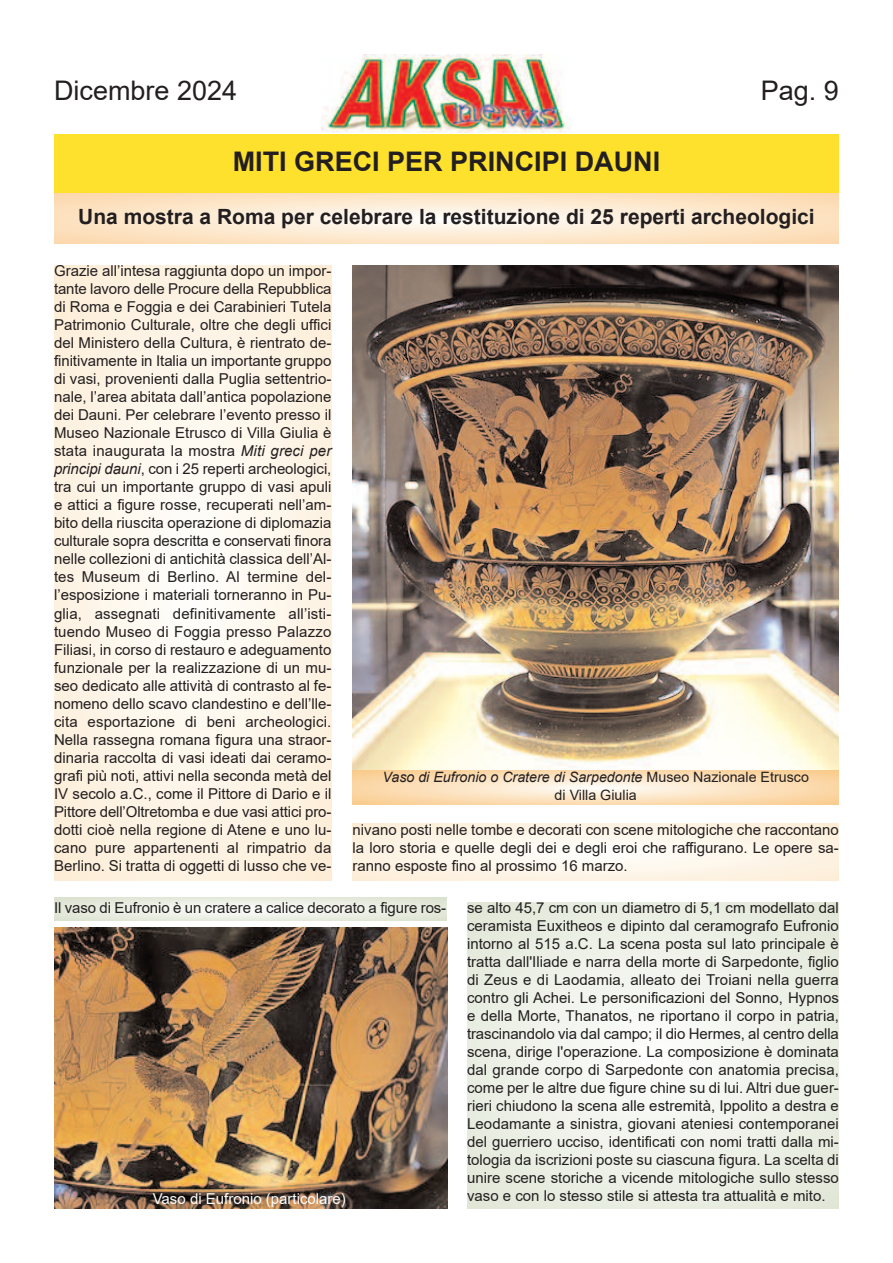
<style>
.page{position:relative;width:893px;height:1263px;background:#fff}
.page>*{position:absolute;margin:0;border:0;box-sizing:border-box;transform-origin:0 0}
.t1{font:700 27px "Arial";color:#231f20}
.t2{font:27px "Arial";color:#231f20}
.t3{font:700 21px "Arial";color:#231f20}
.t4{font:15px/18px "Arial";color:#231f20;text-align:justify}
.t5{font:15px "Arial";color:#fff}
.t6{font:italic 14.25px/17.7px "Arial";color:#231f20;text-align:center}
.s1{font-style:italic}
.s2{font-style:normal}
</style>
<div class="page">
<img style="left:322px;top:54px;width:247px;height:79px">
<img style="left:352px;top:266px;width:487px;height:504px">
<svg style="left:54px;top:266px;width:277px;height:615px"></svg>
<div style="left:54px;top:134px;width:785px;height:60px;background:#fee12c"></div>
<img style="left:54px;top:928px;width:393px;height:280px">
<svg style="left:352px;top:770px;width:487px;height:35px"></svg>
<svg style="left:54px;top:194px;width:785px;height:50px"></svg>
<svg style="left:467px;top:902px;width:372px;height:307px"></svg>
<svg style="left:352px;top:824px;width:487px;height:57px"></svg>
<svg style="left:54px;top:898px;width:392px;height:22px"></svg>
<h1 class="t2" style="left:54px;top:76px;width:185px">Dicembre 2024</h1>
<h1 class="t2" style="left:761px;top:76px;width:80px">Pag. 9</h1>
<h1 class="t1" style="left:233px;top:147px;width:429px">MITI GRECI PER PRINCIPI DAUNI</h1>
<h2 class="t3" style="left:78px;top:205px;width:738px">Una mostra a Roma per celebrare la restituzione di 25 reperti archeologici</h2>
<p class="t4" style="left:54px;top:262px;width:279px">Grazie all’intesa raggiunta dopo un impor&shy;tante lavoro delle Procure della Repubblica di Roma e Foggia e dei Carabinieri Tutela Patrimonio Culturale, oltre che degli uffici del Ministero della Cultura, è rientrato de&shy;finitivamente in Italia un importante gruppo di vasi, provenienti dalla Puglia settentrio&shy;nale, l’area abitata dall’antica popolazione dei Dauni. Per celebrare l’evento presso il Museo Nazionale Etrusco di Villa Giulia è stata inaugurata la mostra <span class="s1">Miti greci per principi dauni</span>, con i 25 reperti archeologici, tra cui un importante gruppo di vasi apuli e attici a figure rosse, recuperati nell’am&shy;bito della riuscita operazione di diplomazia culturale sopra descritta e conservati finora nelle collezioni di antichità classica dell’Al&shy;tes Museum di Berlino. Al termine del&shy;l’esposizione i materiali torneranno in Pu&shy;glia, assegnati definitivamente all’isti&shy;tuendo Museo di Foggia presso Palazzo Filiasi, in corso di restauro e adeguamento funzionale per la realizzazione di un mu&shy;seo dedicato alle attività di contrasto al fe&shy;nomeno dello scavo clandestino e dell’lle&shy;cita esportazione di beni archeologici.<br>Nella rassegna romana figura una straor&shy;dinaria raccolta di vasi ideati dai ceramo&shy;grafi più noti, attivi nella seconda metà del IV secolo a.C., come il Pittore di Dario e il Pittore dell’Oltretomba e due vasi attici pro&shy;dotti cioè nella regione di Atene e uno lu&shy;cano pure appartenenti al rimpatrio da Berlino. Si tratta di oggetti di lusso che ve-</p>
<p class="t6" style="left:382px;top:768px;width:428px">Vaso di Eufronio o Cratere di Sarpedonte <span class="s2">Museo Nazionale Etrusco di Villa Giulia</span></p>
<p class="t4" style="left:352px;top:820px;width:488px">nivano posti nelle tombe e decorati con scene mitologiche che raccontano la loro storia e quelle degli dei e degli eroi che raffigurano. Le opere sa&shy;ranno esposte fino al prossimo 16 marzo.</p>
<p class="t4" style="left:54px;top:899px;width:394px">Il vaso di Eufronio è un cratere a calice decorato a figure ros-</p>
<p class="t4" style="left:467px;top:899px;width:373px">se alto 45,7 cm con un diametro di 5,1 cm modellato dal ceramista Euxitheos e dipinto dal ceramografo Eufronio intorno al 515 a.C. La scena posta sul lato principale è tratta dall'Iliade e narra della morte di Sarpedonte, figlio di Zeus e di Laodamia, alleato dei Troiani nella guerra contro gli Achei. Le personificazioni del Sonno, Hypnos e della Morte, Thanatos, ne riportano il corpo in patria, trascinandolo via dal campo; il dio Hermes, al centro della scena, dirige l'operazione. La composizione è dominata dal grande corpo di Sarpedonte con anatomia precisa, come per le altre due figure chine su di lui. Altri due guer&shy;rieri chiudono la scena alle estremità, Ippolito a destra e Leodamante a sinistra, giovani ateniesi contemporanei del guerriero ucciso, identificati con nomi tratti dalla mi&shy;tologia da iscrizioni poste su ciascuna figura. La scelta di unire scene storiche a vicende mitologiche sullo stesso vaso e con lo stesso stile si attesta tra attualità e mito.</p>
<p class="t5" style="left:153px;top:1191px;width:195px">Vaso di Eufronio (particolare)</p>
</div>
